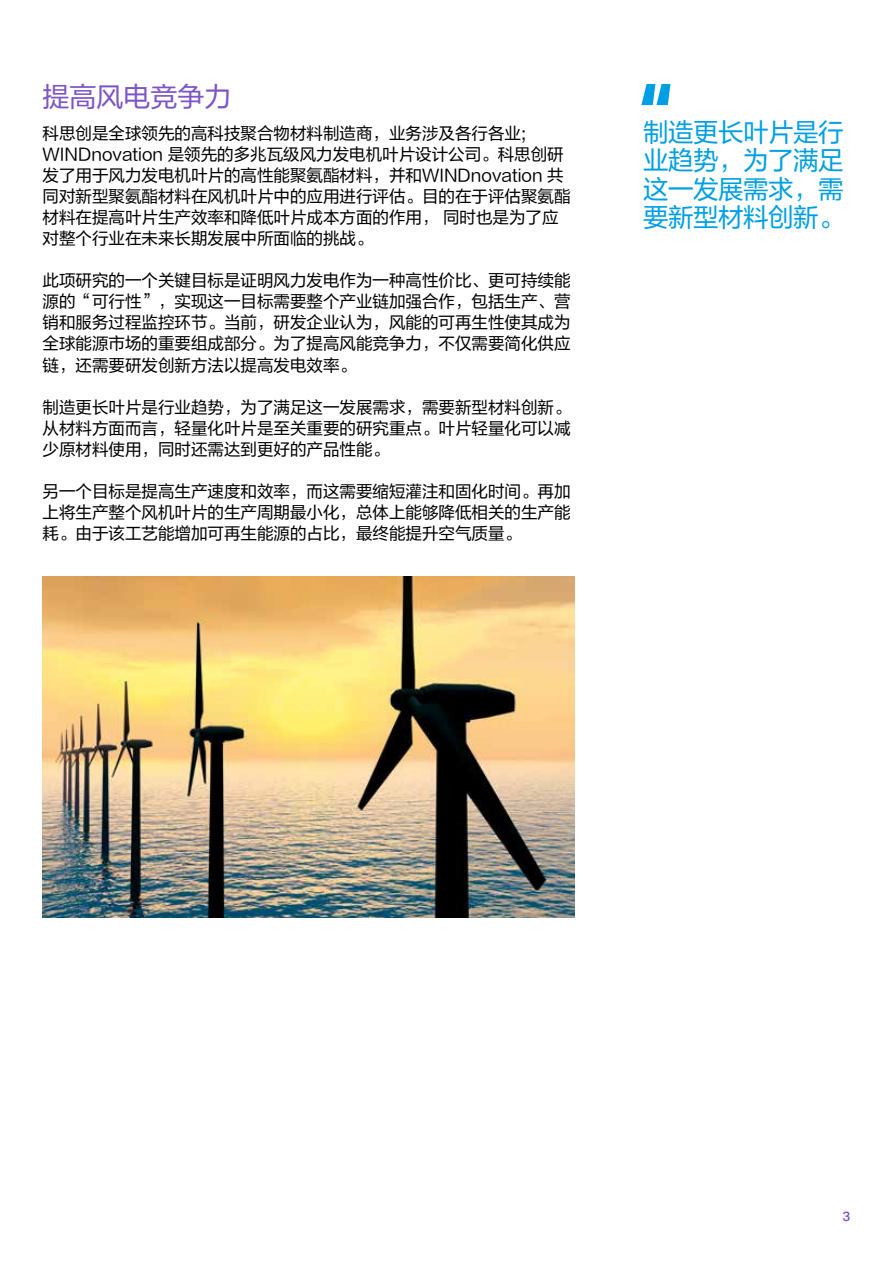
<style>
.page{position:relative;width:893px;height:1263px;background:#fff}
.page>*{position:absolute;margin:0;border:0;box-sizing:border-box;transform-origin:0 0}
.t1{font:700 82.95px "Aktiv Grotesk";color:#009fe4}
.t2{font:27px "FZLTHJW GB1 0";color:#7d55c7}
.t3{font:25.5px/28.5px "FZLTHJW GB1 0";letter-spacing:-.02em;color:#009fe4;text-align:justify}
.t4{font:16.5px/21px "FZLTHJW GB1 0";color:#000;text-align:justify}
.t5{font:500 13.5px "Aktiv Grotesk";color:#7d55c7}
</style>
<div class="page">
<img style="left:43px;top:576px;width:531px;height:341px">
<h2 class="t2" style="left:43px;top:82px;width:190px">提高风电竞争力</h2>
<p class="t4" style="left:43px;top:124px;width:529px;text-align:left">科思创是全球领先的高科技聚合物材料制造商，业务涉及各行各业; WINDnovation 是领先的多兆瓦级风力发电机叶片设计公司。科思创研发了用于风力发电机叶片的高性能聚氨酯材料，并和WINDnovation 共同对新型聚氨酯材料在风机叶片中的应用进行评估。目的在于评估聚氨酯材料在提高叶片生产效率和降低叶片成本方面的作用， 同时也是为了应对整个行业在未来长期发展中所面临的挑战。</p>
<p class="t4" style="left:43px;top:271px;width:529px">此项研究的一个关键目标是证明风力发电作为一种高性价比、更可持续能源的“可行性”，实现这一目标需要整个产业链加强合作，包括生产、营销和服务过程监控环节。当前，研发企业认为，风能的可再生性使其成为全球能源市场的重要组成部分。为了提高风能竞争力，不仅需要简化供应链，还需要研发创新方法以提高发电效率。</p>
<p class="t4" style="left:43px;top:397px;width:529px">制造更长叶片是行业趋势，为了满足这一发展需求，需要新型材料创新。从材料方面而言，轻量化叶片是至关重要的研究重点。叶片轻量化可以减少原材料使用，同时还需达到更好的产品性能。</p>
<p class="t4" style="left:43px;top:481px;width:529px">另一个目标是提高生产速度和效率，而这需要缩短灌注和固化时间。再加上将生产整个风机叶片的生产周期最小化，总体上能够降低相关的生产能耗。由于该工艺能增加可再生能源的占比，最终能提升空气质量。</p>
<h1 class="t1" style="left:638px;top:66px;width:37px">‘‘</h1>
<h3 class="t3" style="left:643px;top:118px;width:202px">制造更长叶片是行业趋势，为了满足这一发展需求，需要新型材料创新。</h3>
<p class="t5" style="left:842px;top:1208px;width:9px">3</p>
</div>
